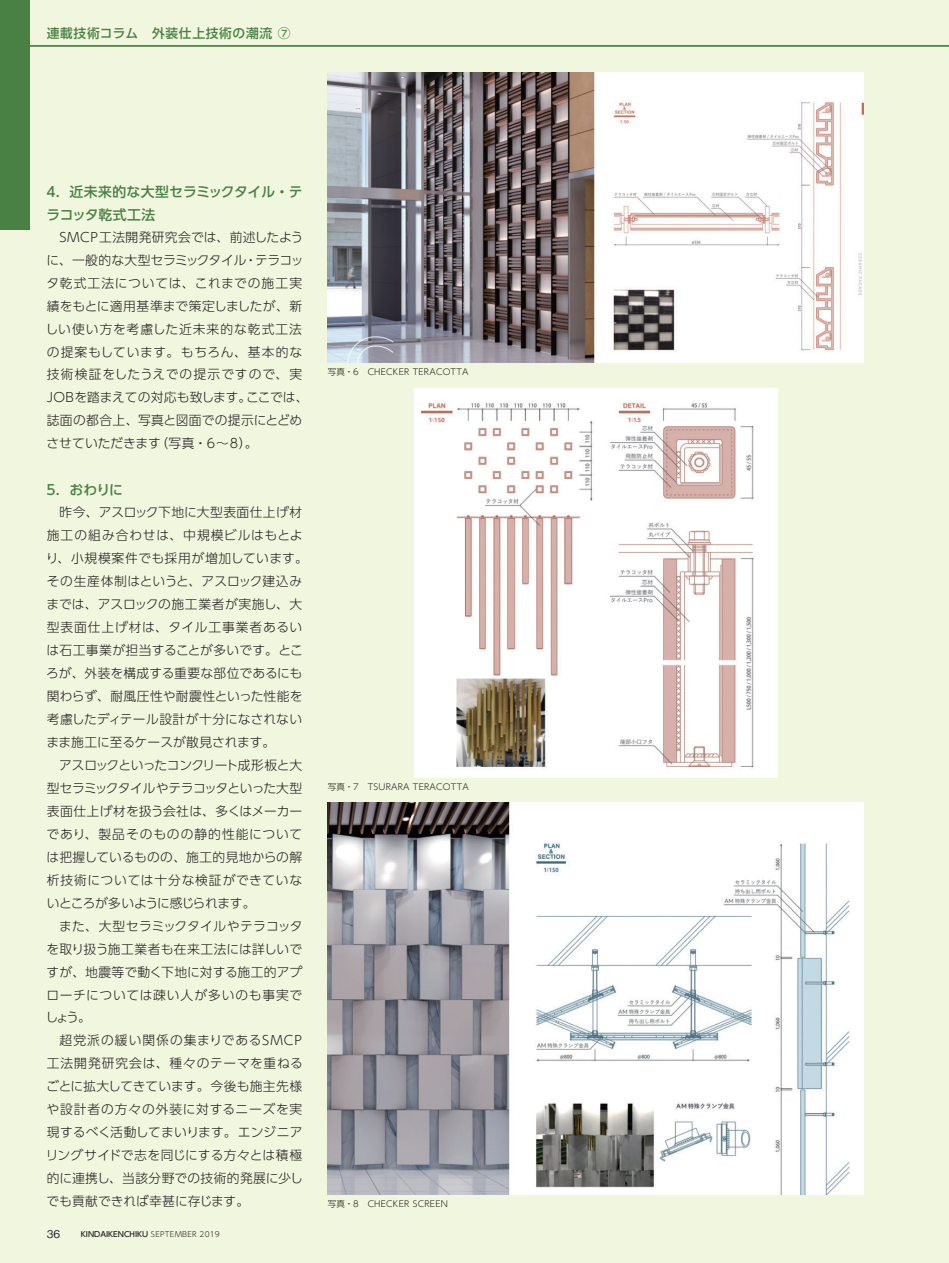
<style>
.page{position:relative;width:949px;height:1263px;background:#fff}
.page>*{position:absolute;margin:0;border:0;box-sizing:border-box;transform-origin:0 0}
.t1{font:500 13.8px/23px "UD Shin Go Pro";letter-spacing:.005em;color:#488143}
.t2{font:300 12.75px/23px "UD Shin Go Pro";letter-spacing:.03em;color:#231f20;text-align:justify}
.t3{font:500 12.75px "UD Shin Go Pro";letter-spacing:.05em;color:#488143}
.t4{font:500 10.65px "Gothic BBB Pro";color:#231f20}
.t5{font:300 8.55px "UD Shin Go Pro";letter-spacing:.03em;color:#231f20}
.t6{font:500 7.5px "UD Shin Go Pro";color:#231f20}
.s1{font-weight:300}
</style>
<div class="page">
<div style="left:0;top:0;width:948px;height:1263px;background:#f1f6df"></div>
<div style="left:0;top:0;width:30px;height:230px;background:#488143"></div>
<hr style="left:0;top:45px;width:948px;height:2px;background:#488143">
<img style="left:327px;top:72px;width:536px;height:291px">
<img style="left:414px;top:389px;width:362px;height:389px">
<img style="left:327px;top:802px;width:536px;height:393px">
<p class="t3" style="left:47px;top:23px;width:245px">連載技術コラム　外装仕上技術の潮流 ⑦</p>
<p class="t1" style="left:44px;top:180px;width:260px">４．近未来的な大型セラミックタイル・テラコッタ乾式工法</p>
<p class="t2" style="left:45px;top:225px;width:264px;text-align:left;text-indent:14px">SMCP工法開発研究会では、前述したように、一般的な大型セラミックタイル・テラコッタ乾式工法については、これまでの施工実績をもとに適用基準まで策定しましたが、新しい使い方を考慮した近未来的な乾式工法の提案もしています。もちろん、基本的な技術検証をしたうえでの提示ですので、実<br>JOBを踏まえての対応も致します。ここでは、誌面の都合上、写真と図面での提示にとどめさせていただきます（写真・6〜 8）。</p>
<p class="t1" style="left:44px;top:478px;width:94px">５．おわりに　</p>
<p class="t2" style="left:46px;top:500px;width:263px;text-align:left;text-indent:14px">昨今、アスロック下地に大型表面仕上げ材施工の組み合わせは、中規模ビルはもとより、小規模案件でも採用が増加しています。その生産体制はというと、アスロック建込みまでは、アスロックの施工業者が実施し、大型表面仕上げ材は、タイル工事業者あるいは石工事業が担当することが多いです。ところが、外装を構成する重要な部位であるにも関わらず、耐風圧性や耐震性といった性能を考慮したディテール設計が十分になされないまま施工に至るケースが散見されます。</p>
<p class="t2" style="left:47px;top:753px;width:257px;text-indent:13px">アスロックといったコンクリート成形板と大型セラミックタイルやテラコッタといった大型表面仕上げ材を扱う会社は、多くはメーカーであり、製品そのものの静的性能については把握しているものの、施工的見地からの解析技術については十分な検証ができていないところが多いように感じられます。</p>
<p class="t2" style="left:45px;top:914px;width:258px;text-indent:14px">また、大型セラミックタイルやテラコッタを取り扱う施工業者も在来工法には詳しいですが、地震等で動く下地に対する施工的アプローチについては疎い人が多いのも事実でしょう。</p>
<p class="t2" style="left:46px;top:1029px;width:259px;text-indent:14px">超党派の緩い関係の集まりであるSMCP工法開発研究会は、種々のテーマを重ねるごとに拡大してきています。今後も施主先様や設計者の方々の外装に対するニーズを実現するべく活動してまいります。エンジニアリングサイドで志を同じにする方々とは積極的に連携し、当該分野での技術的発展に少しでも貢献できれば幸甚に存じます。</p>
<p class="t4" style="left:47px;top:1225px;width:15px">36</p>
<p class="t6" style="left:81px;top:1228px;width:140px">KINDAIKENCHIKU <span class="s1">SEPTEMBER 2019</span></p>
<p class="t5" style="left:327px;top:365px;width:142px">写真・6　CHECKER TERACOTTA</p>
<p class="t5" style="left:327px;top:779px;width:143px">写真・7　TSURARA TERACOTTA</p>
<p class="t5" style="left:327px;top:1196px;width:122px">写真・8　CHECKER SCREEN</p>
</div>
